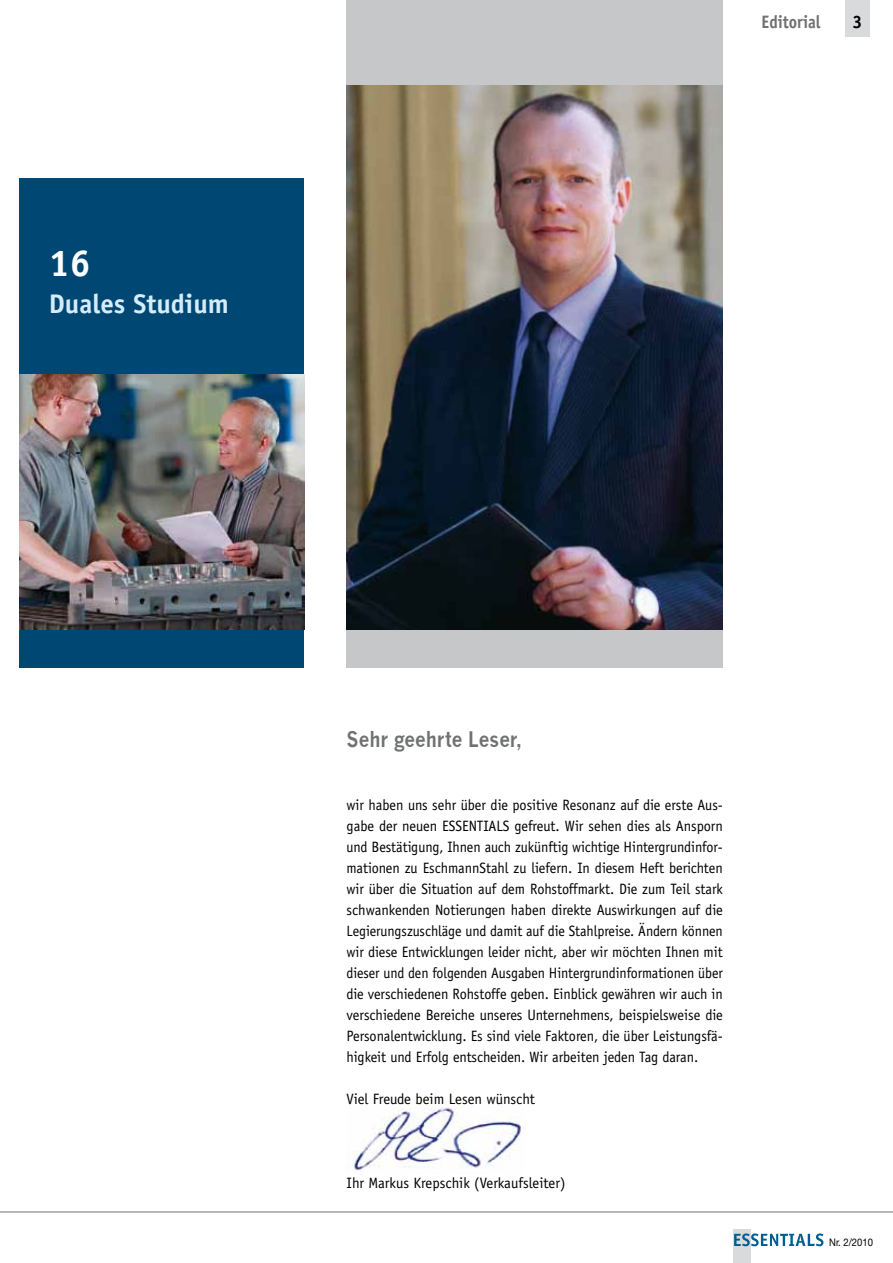
<style>
.page{position:relative;width:893px;height:1263px;background:#fff}
.page>*{position:absolute;margin:0;border:0;box-sizing:border-box;transform-origin:0 0}
.t1{font:700 37.5px "Officina Sans";color:#fff}
.t2{font:700 27px "Officina Sans";color:#d5edfa}
.t3{font:700 21px "News Gothic";color:#707172;scale:.88 1}
.t4{font:700 18px "Officina Sans";color:#707172;scale:.9 1}
.t5{font:700 18px "Officina Sans";color:#000}
.t6{font:15px/21px "Officina Sans";letter-spacing:-.005em;color:#000;text-align:justify;scale:.95 1}
.t7{font:15px "Officina Sans";letter-spacing:-.005em;color:#000}
.t8{font:10.5px "Helvetica Neue";color:#000;scale:.9 1}
</style>
<div class="page">
<div style="left:733px;top:1229px;width:17px;height:34px;background:#d9dadb"></div>
<svg style="left:734px;top:1233px;width:89px;height:13px"></svg>
<div style="left:846px;top:0;width:24px;height:36px;background:#d9dadb"></div>
<hr style="left:0;top:1211px;width:893px;height:1px;background:#707172">
<img style="left:347px;top:1099px;width:174px;height:76px">
<div style="left:19px;top:179px;width:285px;height:489px;background:#004873"></div>
<div style="left:347px;top:0;width:376px;height:668px;background:#c6c7c8"></div>
<img style="left:347px;top:85px;width:376px;height:544px">
<img style="left:19px;top:374px;width:285px;height:255px">
<h1 class="t1" style="left:49px;top:240px;width:43px">16</h1>
<h2 class="t2" style="left:49px;top:286px;width:181px">Duales Studium</h2>
<p class="t4" style="left:762px;top:11px;width:67px">Editorial</p>
<p class="t5" style="left:853px;top:11px;width:12px">3</p>
<h3 class="t3" style="left:347px;top:726px;width:201px">Sehr geehrte Leser,</h3>
<p class="t6" style="left:347px;top:794px;width:398px">wir haben uns sehr über die positive Resonanz auf die erste Aus&shy;gabe der neuen ESSENTIALS gefreut. Wir sehen dies als Ansporn und Bestätigung, Ihnen auch zukünftig wichtige Hintergrundinfor&shy;mationen zu EschmannStahl zu liefern. In diesem Heft berichten wir über die Situation auf dem Rohstoffmarkt. Die zum Teil stark schwankenden Notierungen haben direkte Auswirkungen auf die Legierungszuschläge und damit auf die Stahlpreise. Ändern können wir diese Entwicklungen leider nicht, aber wir möchten Ihnen mit dieser und den folgenden Ausgaben Hintergrundinformationen über die verschiedenen Rohstoffe geben. Einblick gewähren wir auch in verschiedene Bereiche unseres Unternehmens, beispielsweise die Personalentwicklung. Es sind viele Faktoren, die über Leistungsfä&shy;higkeit und Erfolg entscheiden. Wir arbeiten jeden Tag daran.</p>
<p class="t7" style="left:347px;top:1090px;width:190px">Viel Freude beim Lesen wünscht</p>
<p class="t7" style="left:347px;top:1174px;width:220px">Ihr Markus Krepschik (Verkaufsleiter)</p>
<p class="t8" style="left:829px;top:1236px;width:50px">Nr. 2/2010</p>
</div>
